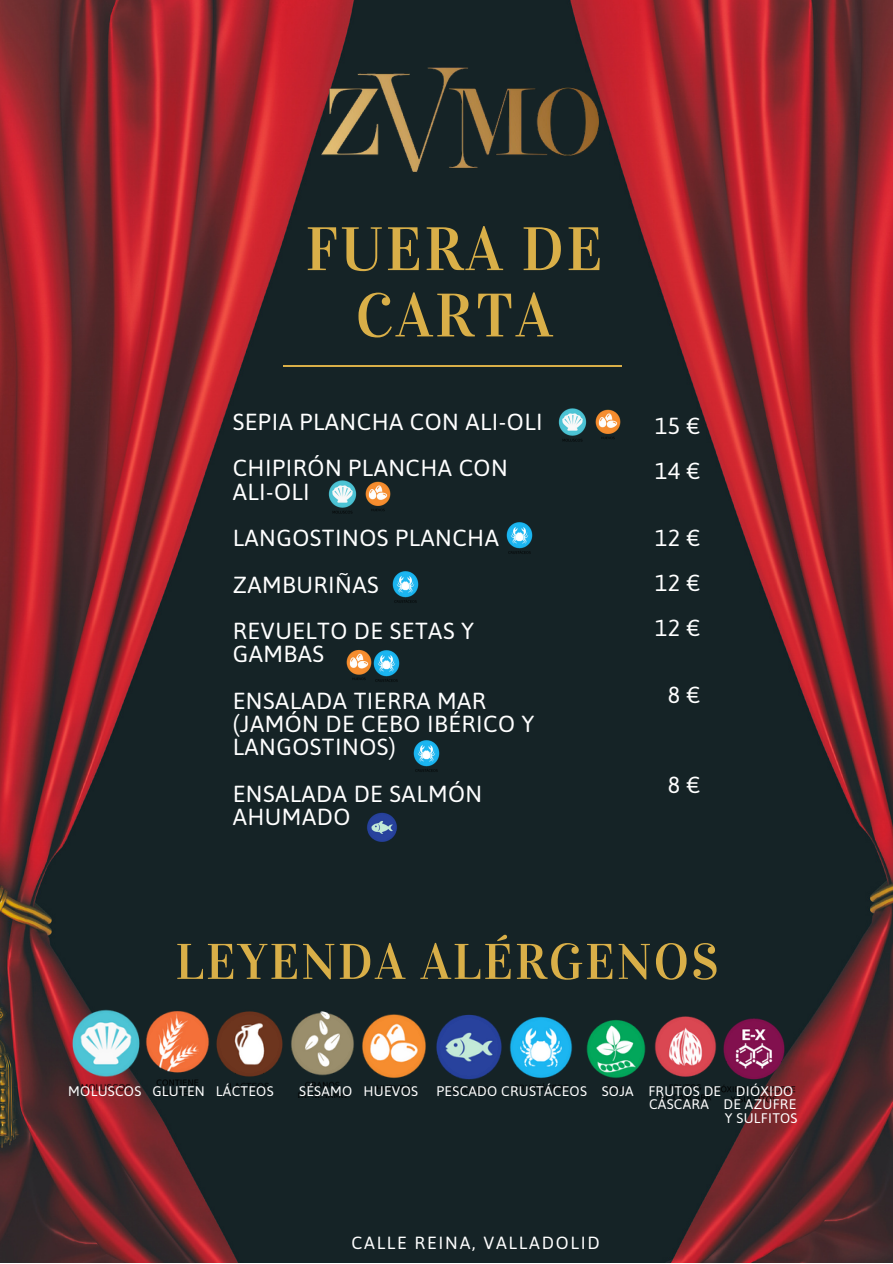
<style>
.page{position:relative;width:893px;height:1264px;background:#fff}
.page>*{position:absolute;margin:0;border:0;box-sizing:border-box;transform-origin:0 0}
.t1{font:61.35px/66.3px "Vidaloka";letter-spacing:.04em;color:#d9af48;text-align:center}
.t2{font:50.25px "Vidaloka";letter-spacing:.04em;color:#d9af48}
.t3{font:23.25px/46.5px "Asap";letter-spacing:.02em;color:#fff}
.t4{font:17.55px "Asap";letter-spacing:.1em;color:#fff}
.t5{font:13.8px "Asap";letter-spacing:.02em;color:#fff}
</style>
<div class="page">
<img style="left:549px;top:0;width:343px;height:1262px">
<img style="left:0;top:0;width:549px;height:1262px">
<hr style="left:283px;top:365px;width:338px;height:1px;background:#d9af48">
<img style="left:505px;top:517px;width:28px;height:41px">
<img style="left:345px;top:646px;width:27px;height:38px">
<img style="left:319px;top:61px;width:279px;height:118px">
<img style="left:144px;top:1004px;width:68px;height:98px">
<img style="left:212px;top:998px;width:74px;height:104px">
<img style="left:358px;top:1002px;width:71px;height:101px">
<img style="left:432px;top:1002px;width:73px;height:103px">
<img style="left:506px;top:1005px;width:69px;height:97px">
<img style="left:710px;top:994px;width:88px;height:132px">
<img style="left:69px;top:997px;width:75px;height:106px">
<img style="left:287px;top:1005px;width:70px;height:91px">
<img style="left:651px;top:1010px;width:68px;height:96px">
<img style="left:583px;top:1010px;width:65px;height:92px">
<img style="left:391px;top:566px;width:28px;height:41px">
<img style="left:372px;top:646px;width:28px;height:40px">
<img style="left:365px;top:807px;width:33px;height:36px">
<img style="left:412px;top:736px;width:28px;height:40px">
<img style="left:557px;top:403px;width:30px;height:43px">
<img style="left:327px;top:475px;width:31px;height:43px">
<img style="left:594px;top:405px;width:27px;height:39px">
<img style="left:364px;top:477px;width:27px;height:38px">
<h1 class="t1" style="left:305px;top:216px;width:298px">FUERA DE<br>CARTA</h1>
<p class="t3" style="left:233px;top:398px;width:311px">SEPIA PLANCHA CON ALI-OLI<br>CHIPIRÓN PLANCHA CON</p>
<p class="t3" style="left:233px;top:468px;width:268px">ALI-OLI<br>LANGOSTINOS PLANCHA<br>ZAMBURIÑAS<br>REVUELTO DE SETAS Y</p>
<p class="t3" style="left:233px;top:630px;width:255px">GAMBAS<br>ENSALADA TIERRA MAR</p>
<p class="t3" style="left:233px;top:712px;width:303px;line-height:23.2px">(JAMÓN DE CEBO IBÉRICO Y<br>LANGOSTINOS)</p>
<p class="t3" style="left:233px;top:781px;width:251px;line-height:23.2px">ENSALADA DE SALMÓN<br>AHUMADO</p>
<p class="t3" style="left:655px;top:402px;width:47px;line-height:45px">15 €<br>14 €</p>
<p class="t3" style="left:655px;top:515px;width:47px;line-height:45px;text-align:justify">12 € 12 € 12 €</p>
<p class="t3" style="left:667px;top:671px;width:34px">8 €</p>
<p class="t3" style="left:667px;top:761px;width:34px">8 €</p>
<h2 class="t2" style="left:175px;top:931px;width:544px">LEYENDA ALÉRGENOS</h2>
<p class="t5" style="left:68px;top:1083px;width:207px">MOLUSCOS GLUTEN LÁCTEOS</p>
<p class="t5" style="left:299px;top:1083px;width:120px">SÉSAMO HUEVOS</p>
<p class="t5" style="left:436px;top:1083px;width:358px">PESCADO CRUSTÁCEOS SOJA FRUTOS DE DIÓXIDO</p>
<p class="t5" style="left:649px;top:1096px;width:149px">CÁSCARA DE AZUFRE</p>
<p class="t5" style="left:724px;top:1109px;width:74px">Y SULFITOS</p>
<p class="t4" style="left:351px;top:1232px;width:250px">CALLE REINA, VALLADOLID</p>
</div>
